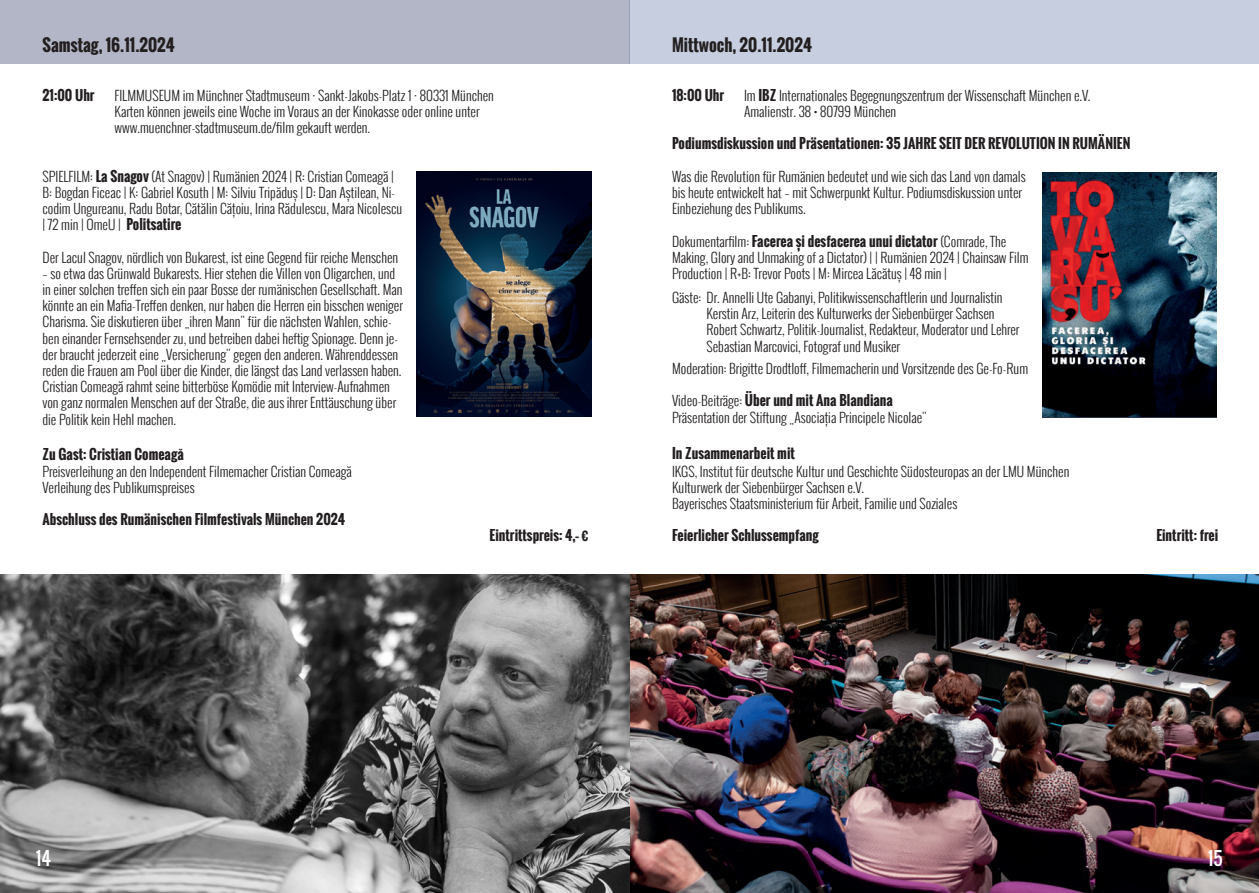
<style>
.page{position:relative;width:1259px;height:893px;background:#fff}
.page>*{position:absolute;margin:0;border:0;box-sizing:border-box;transform-origin:0 0}
.t1{font:18px "Oswald";color:#fff}
.t2{font:700 16.5px "Oswald";color:#231f20}
.t3{font:300 13.5px/16.2px "Oswald";color:#231f20}
.t4{font:700 13.5px "Oswald";color:#231f20}
.s1{font-weight:700}
</style>
<div class="page">
<img style="left:0;top:574px;width:1259px;height:319px">
<div style="left:0;top:0;width:629px;height:64px;background:#b2b6c6"></div>
<div style="left:629px;top:0;width:630px;height:64px;background:#c6cedf"></div>
<img style="left:417px;top:171px;width:174px;height:246px">
<img style="left:1042px;top:172px;width:174px;height:244px">
<p class="t2" style="left:43px;top:33px;width:134px">Samstag, 16.11.2024</p>
<p class="t4" style="left:43px;top:85px;width:54px">21:00 Uhr</p>
<p class="t3" style="left:115px;top:87px;width:381px">FILMMUSEUM im Münchner Stadtmuseum · Sankt-Jakobs-Platz 1 · 80331 München<br>Karten können jeweils eine Woche im Voraus an der Kinokasse oder online unter www.muenchner-stadtmuseum.de/film gekauft werden.</p>
<p class="t3" style="left:43px;top:168px;width:361px">SPIELFILM: <span class="s1">La Snagov</span> (At Snagov) | Rumänien 2024 | R: Cristian Comeagă | B: Bogdan Ficeac | K: Gabriel Kosuth | M: Silviu Tripăduș | D: Dan Aștilean, Ni&shy;codim Ungureanu, Radu Botar, Cătălin Cățoiu, Irina Rădulescu, Mara Nicolescu | 72 min | OmeU | <span class="s1">Politsatire</span></p>
<p class="t3" style="left:43px;top:249px;width:357px">Der Lacul Snagov, nördlich von Bukarest, ist eine Gegend für reiche Menschen</p>
<p class="t3" style="left:43px;top:265px;width:362px">– so etwa das Grünwald Bukarests. Hier stehen die Villen von Oligarchen, und in einer solchen treffen sich ein paar Bosse der rumänischen Gesellschaft. Man könnte an ein Mafia-Treffen denken, nur haben die Herren ein bisschen weniger Charisma. Sie diskutieren über „ihren Mann" für die nächsten Wahlen, schie&shy;ben einander Fernsehsender zu, und betreiben dabei heftig Spionage. Denn je&shy;der braucht jederzeit eine „Versicherung" gegen den anderen. Währenddessen reden die Frauen am Pool über die Kinder, die längst das Land verlassen haben.<br>Cristian Comeagă rahmt seine bitterböse Komödie mit Interview-Aufnahmen von ganz normalen Menschen auf der Straße, die aus ihrer Enttäuschung über die Politik kein Hehl machen.</p>
<p class="t4" style="left:43px;top:444px;width:143px">Zu Gast: Cristian Comeagă</p>
<p class="t3" style="left:43px;top:463px;width:311px">Preisverleihung an den Independent Filmemacher Cristian Comeagă<br>Verleihung des Publikumspreises</p>
<p class="t4" style="left:43px;top:509px;width:304px">Abschluss des Rumänischen Filmfestivals München 2024</p>
<p class="t4" style="left:489px;top:525px;width:101px">Eintrittspreis: 4,– €</p>
<p class="t2" style="left:672px;top:33px;width:141px">Mittwoch, 20.11.2024</p>
<p class="t4" style="left:672px;top:85px;width:54px">18:00 Uhr</p>
<p class="t3" style="left:744px;top:87px;width:348px">Im <span class="s1">IBZ</span> Internationales Begegnungszentrum der Wissenschaft München e.V.<br>Amalienstr. 38 • 80799 München</p>
<p class="t4" style="left:672px;top:133px;width:460px">Podiumsdiskussion und Präsentationen: 35 JAHRE SEIT DER REVOLUTION IN RUMÄNIEN</p>
<p class="t3" style="left:672px;top:168px;width:355px">Was die Revolution für Rumänien bedeutet und wie sich das Land von damals bis heute entwickelt hat – mit Schwerpunkt Kultur. Podiumsdiskussion unter<br>Einbeziehung des Publikums.</p>
<p class="t3" style="left:672px;top:233px;width:358px">Dokumentarfilm: <span class="s1">Facerea și desfacerea unui dictator</span> (Comrade, The<br>Making, Glory and Unmaking of a Dictator) | | Rumänien 2024 | Chainsaw Film<br>Production | R+B: Trevor Poots | M: Mircea Lăcătuș | 48 min |</p>
<p class="t3" style="left:706px;top:289px;width:314px;text-indent:-35px">Gäste: Dr. Annelli Ute Gabanyi, Politikwissenschaftlerin und Journalistin Kerstin Arz, Leiterin des Kulturwerks der Siebenbürger Sachsen Robert Schwartz, Politik-Journalist, Redakteur, Moderator und Lehrer Sebastian Marcovici, Fotograf und Musiker</p>
<p class="t3" style="left:672px;top:360px;width:357px">Moderation: Brigitte Drodtloff, Filmemacherin und Vorsitzende des Ge-Fo-Rum</p>
<p class="t3" style="left:672px;top:393px;width:256px">Video-Beiträge: <span class="s1">Über und mit Ana Blandiana<br></span>Präsentation der Stiftung „Asociația Principele Nicolae"</p>
<p class="t4" style="left:672px;top:443px;width:124px">In Zusammenarbeit mit</p>
<p class="t3" style="left:672px;top:463px;width:399px">IKGS, Institut für deutsche Kultur und Geschichte Südosteuropas an der LMU München<br>Kulturwerk der Siebenbürger Sachsen e.V.<br>Bayerisches Staatsministerium für Arbeit, Familie und Soziales</p>
<p class="t4" style="left:672px;top:526px;width:148px">Feierlicher Schlussempfang</p>
<p class="t4" style="left:1156px;top:526px;width:63px">Eintritt: frei</p>
<h1 class="t1" style="left:36px;top:844px;width:17px">14</h1>
<h1 class="t1" style="left:1208px;top:844px;width:16px">15</h1>
</div>
